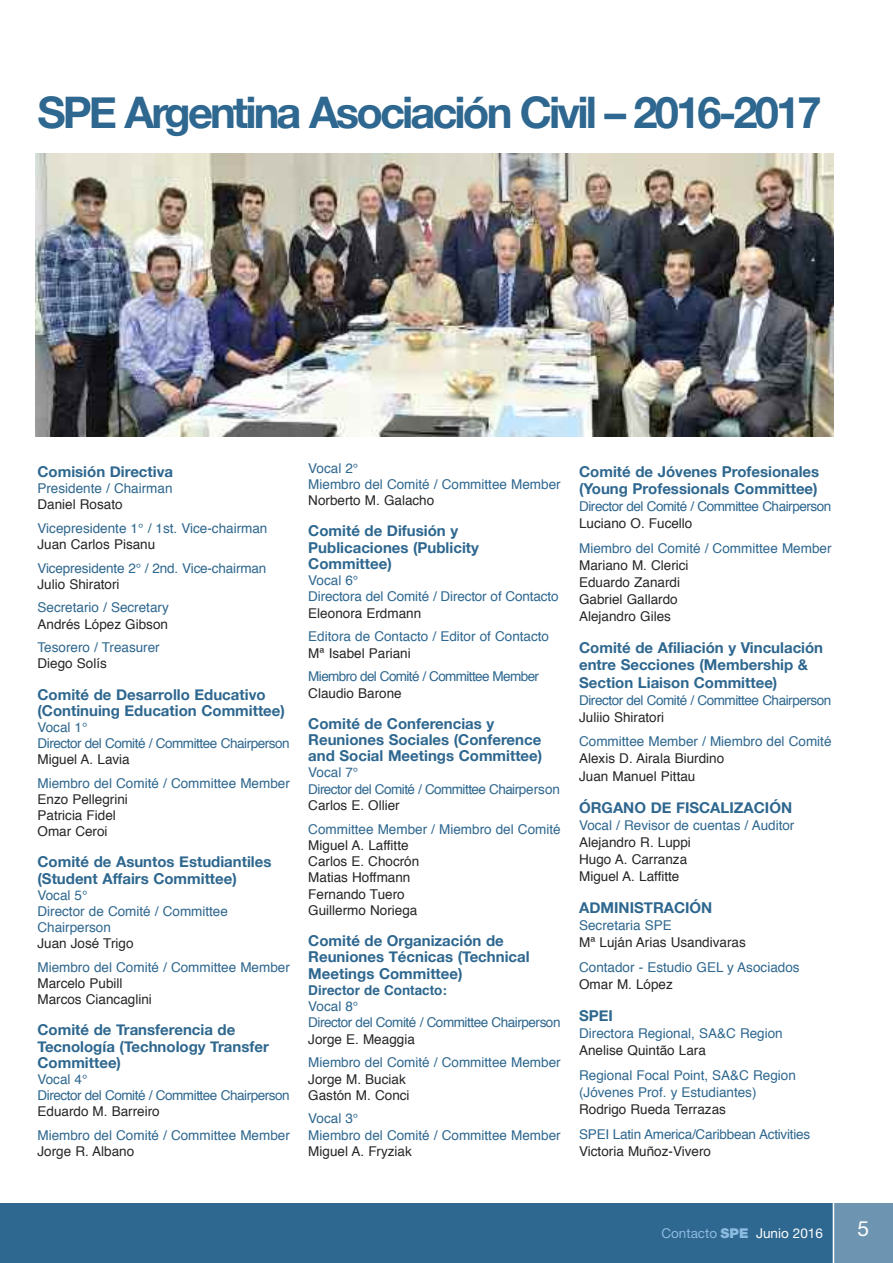
<style>
.page{position:relative;width:893px;height:1263px;background:#fff}
.page>*{position:absolute;margin:0;border:0;box-sizing:border-box;transform-origin:0 0}
.t1{font:700 43.5px "Helvetica Neue";letter-spacing:-.065em;color:#2e678f}
.t2{font:21px "Helvetica Neue LT Std";color:#fff}
.t3{font:700 15px/16.2px "Helvetica Neue";color:#2e678f}
.t4{font:13.5px/16.2px "Helvetica";color:#2e678f}
.t5{font:13.5px/16.2px "Helvetica";color:#272627}
.t6{font:13.5px/16.2px "Helvetica";letter-spacing:-.035em;color:#2e678f}
.t7{font:13.5px/16.2px "Helvetica";letter-spacing:-.04em;color:#2e678f}
.t8{font:13.5px "Helvetica";letter-spacing:-.045em;color:#2e678f}
.t9{font:13.5px "Helvetica Neue LT Std";color:#fff}
.t10{font:700 13.5px "Helvetica";color:#2e678f}
.s1{color:#8cbbe1}
.s2{font-weight:900;color:#8cbbe1}
</style>
<div class="page">
<div style="left:0;top:1203px;width:846px;height:60px;background:#2e678f"></div>
<div style="left:833px;top:1203px;width:60px;height:60px;background:#6d94b1"></div>
<hr style="left:833px;top:1203px;width:1px;height:60px;background:#fff">
<img style="left:36px;top:154px;width:797px;height:283px">
<h1 class="t1" style="left:37px;top:86px;width:786px">SPe argentina asociación Civil – 2016-2017</h1>
<p class="t3" style="left:37px;top:463px;width:137px">Comisión directiva</p>
<p class="t4" style="left:37px;top:481px;width:137px">Presidente / Chairman</p>
<p class="t5" style="left:37px;top:497px;width:87px">Daniel Rosato</p>
<p class="t4" style="left:37px;top:521px;width:231px">Vicepresidente 1° / 1st. Vice-chairman</p>
<p class="t5" style="left:37px;top:537px;width:119px">Juan Carlos Pisanu</p>
<p class="t4" style="left:37px;top:561px;width:230px">Vicepresidente 2° / 2nd. Vice-chairman</p>
<p class="t5" style="left:37px;top:577px;width:84px">Julio Shiratori</p>
<p class="t4" style="left:37px;top:601px;width:133px">Secretario / Secretary</p>
<p class="t5" style="left:37px;top:617px;width:132px">Andrés López Gibson</p>
<p class="t4" style="left:37px;top:640px;width:124px">Tesorero / Treasurer</p>
<p class="t5" style="left:37px;top:657px;width:71px">Diego Solís</p>
<p class="t3" style="left:37px;top:686px;width:249px">Comité de desarrollo educativo (Continuing education Committee)</p>
<p class="t6" style="left:37px;top:720px;width:254px">Vocal 1°<br>Director del Comité / Committee Chairperson</p>
<p class="t5" style="left:37px;top:752px;width:94px">Miguel A. Lavia</p>
<p class="t4" style="left:37px;top:776px;width:254px">Miembro del Comité / Committee Member</p>
<p class="t5" style="left:37px;top:792px;width:92px">Enzo Pellegrini<br>Patricia Fidel<br>Omar Ceroi</p>
<p class="t3" style="left:37px;top:854px;width:235px">Comité de asuntos estudiantiles (Student affairs Committee)</p>
<p class="t4" style="left:37px;top:888px;width:192px">Vocal 5°<br>Director de Comité / Committee<br>Chairperson</p>
<p class="t5" style="left:37px;top:936px;width:98px">Juan José Trigo</p>
<p class="t4" style="left:37px;top:960px;width:254px">Miembro del Comité / Committee Member</p>
<p class="t5" style="left:37px;top:976px;width:116px">Marcelo Pubill<br>Marcos Ciancaglini</p>
<p class="t3" style="left:37px;top:1021px;width:233px">Comité de transferencia de tecnología (technology transfer<br>Committee)</p>
<p class="t6" style="left:37px;top:1072px;width:254px">Vocal 4°<br>Director del Comité / Committee Chairperson</p>
<p class="t5" style="left:37px;top:1104px;width:124px">Eduardo M. Barreiro</p>
<p class="t4" style="left:37px;top:1128px;width:254px">Miembro del Comité / Committee Member</p>
<p class="t5" style="left:37px;top:1144px;width:98px">Jorge R. Albano</p>
<p class="t4" style="left:308px;top:461px;width:254px">Vocal 2°<br>Miembro del Comité / Committee Member</p>
<p class="t5" style="left:308px;top:493px;width:128px">Norberto M. Galacho</p>
<p class="t3" style="left:308px;top:523px;width:172px">Comité de difusión y<br>Publicaciones (Publicity<br>Committee)</p>
<p class="t4" style="left:308px;top:573px;width:252px">Vocal 6°<br>Directora del Comité / Director of Contacto</p>
<p class="t5" style="left:308px;top:606px;width:114px">Eleonora Erdmann</p>
<p class="t4" style="left:308px;top:629px;width:242px">Editora de Contacto / Editor of Contacto</p>
<p class="t5" style="left:308px;top:646px;width:104px">Mª Isabel Pariani</p>
<p class="t8" style="left:308px;top:671px;width:232px">Miembro del Comité / Committee Member</p>
<p class="t5" style="left:308px;top:686px;width:95px">Claudio Barone</p>
<p class="t3" style="left:308px;top:715px;width:235px">Comité de Conferencias y reuniones Sociales (Conference and Social meetings Committee)</p>
<p class="t7" style="left:308px;top:766px;width:253px">Vocal 7°<br>Director del Comité / Committee Chairperson</p>
<p class="t5" style="left:308px;top:798px;width:93px">Carlos E. Ollier</p>
<p class="t4" style="left:308px;top:822px;width:254px">Committee Member / Miembro del Comité</p>
<p class="t5" style="left:308px;top:838px;width:113px">Miguel A. Laffitte<br>Carlos E. Chocrón<br>Matias Hoffmann<br>Fernando Tuero<br>Guillermo Noriega</p>
<p class="t3" style="left:308px;top:932px;width:223px">Comité de organización de reuniones técnicas (technical meetings Committee)</p>
<p class="t10" style="left:308px;top:984px;width:140px">Director de Contacto:</p>
<p class="t6" style="left:308px;top:999px;width:254px">Vocal 8°<br>Director del Comité / Committee Chairperson</p>
<p class="t5" style="left:308px;top:1032px;width:108px">Jorge E. Meaggia</p>
<p class="t4" style="left:308px;top:1055px;width:254px">Miembro del Comité / Committee Member</p>
<p class="t5" style="left:308px;top:1072px;width:103px">Jorge M. Buciak<br>Gastón M. Conci</p>
<p class="t4" style="left:308px;top:1112px;width:254px">Vocal 3°<br>Miembro del Comité / Committee Member</p>
<p class="t5" style="left:308px;top:1144px;width:105px">Miguel A. Fryziak</p>
<p class="t3" style="left:579px;top:463px;width:242px;line-height:17.1px">Comité de Jóvenes Profesionales (Young Professionals Committee)</p>
<p class="t6" style="left:579px;top:499px;width:254px">Director del Comité / Committee Chairperson</p>
<p class="t5" style="left:579px;top:516px;width:115px">Luciano O. Fucello</p>
<p class="t4" style="left:579px;top:541px;width:254px">Miembro del Comité / Committee Member</p>
<p class="t5" style="left:579px;top:558px;width:111px;line-height:17.1px">Mariano M. Clerici<br>Eduardo Zanardi<br>Gabriel Gallardo<br>Alejandro Giles</p>
<p class="t3" style="left:579px;top:639px;width:246px;line-height:17.1px">Comité de afiliación y Vinculación entre Secciones (membership &amp;<br>Section liaison Committee)</p>
<p class="t6" style="left:579px;top:693px;width:254px">Director del Comité / Committee Chairperson</p>
<p class="t5" style="left:579px;top:710px;width:87px">Juliio Shiratori</p>
<p class="t4" style="left:579px;top:734px;width:254px">Committee Member / Miembro del Comité</p>
<p class="t5" style="left:579px;top:751px;width:147px;line-height:17.1px">Alexis D. Airala Biurdino<br>Juan Manuel Pittau</p>
<p class="t3" style="left:579px;top:799px;width:215px">Órgano de FiSCaliZaCiÓn</p>
<p class="t4" style="left:579px;top:818px;width:217px">Vocal / Revisor de cuentas / Auditor</p>
<p class="t5" style="left:579px;top:835px;width:113px;line-height:17.1px">Alejandro R. Luppi<br>Hugo A. Carranza<br>Miguel A. Laffitte</p>
<p class="t3" style="left:579px;top:899px;width:135px">adminiStraCiÓn</p>
<p class="t4" style="left:579px;top:918px;width:94px">Secretaria SPE</p>
<p class="t5" style="left:579px;top:936px;width:168px">Mª Luján Arias Usandivaras</p>
<p class="t4" style="left:579px;top:960px;width:222px">Contador - Estudio GEL y Asociados</p>
<p class="t5" style="left:579px;top:977px;width:95px">Omar M. López</p>
<p class="t3" style="left:579px;top:1007px;width:35px">SPei</p>
<p class="t4" style="left:579px;top:1026px;width:205px">Directora Regional, SA&amp;C Region</p>
<p class="t5" style="left:579px;top:1044px;width:128px">Anelise Quintão Lara</p>
<p class="t4" style="left:579px;top:1068px;width:218px;line-height:17.1px">Regional Focal Point, SA&amp;C Region (Jóvenes Prof. y Estudiantes)</p>
<p class="t5" style="left:579px;top:1102px;width:148px">Rodrigo Rueda Terrazas</p>
<p class="t4" style="left:579px;top:1127px;width:233px">SPEI Latin America/Caribbean Activities</p>
<p class="t5" style="left:579px;top:1144px;width:133px">Victoria Muñoz-Vivero</p>
<p class="t9" style="left:661px;top:1229px;width:163px"><span class="s1">Contacto</span> <span class="s2">SPE</span> Junio 2016</p>
<h2 class="t2" style="left:857px;top:1221px;width:13px">5</h2>
</div>
